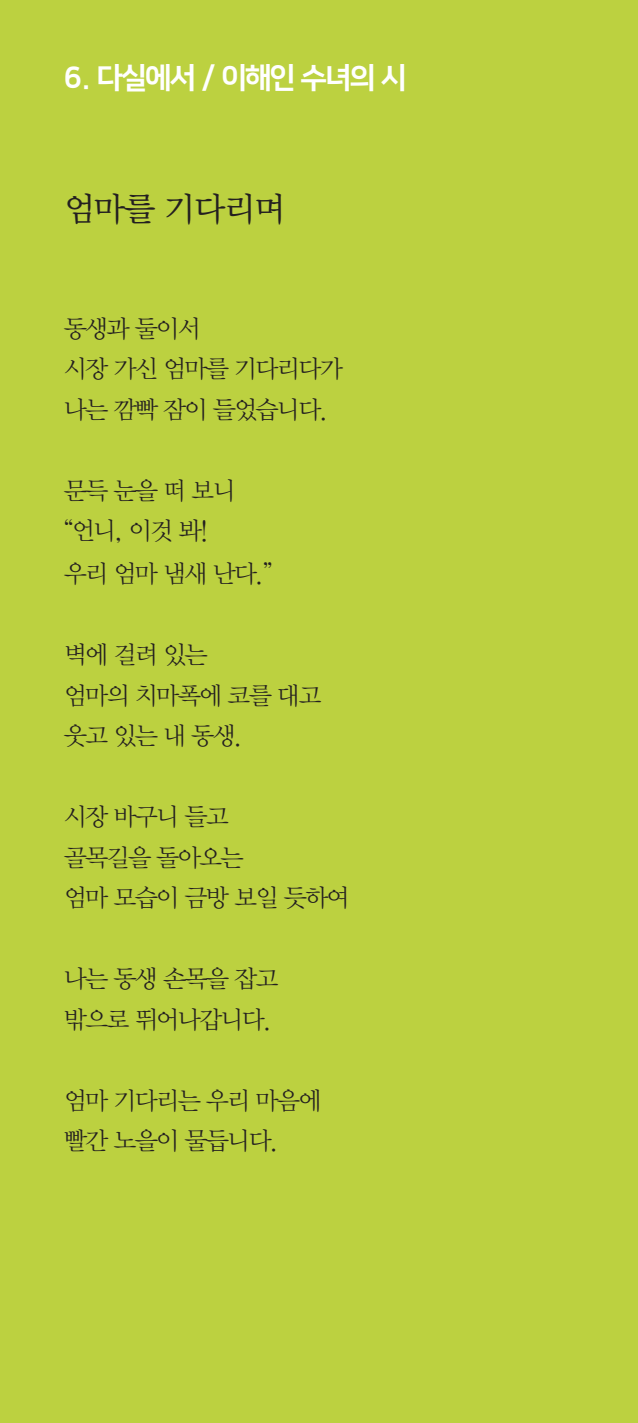
<style>
.page{position:relative;width:638px;height:1423px;background:#fff}
.page>*{position:absolute;margin:0;border:0;box-sizing:border-box;transform-origin:0 0}
.시제목_먹{font:33.75px "YDVY Mj O13";letter-spacing:-.05em;color:#231f20}
._1_제목_별색{font:29.25px "Nanum Square ac EB";letter-spacing:-.025em;color:#fff}
.시본문{font:24.75px "YDVY Mj O12";letter-spacing:-.075em;color:#231f20}
</style>
<div class="page">
<div style="left:0;top:0;width:638px;height:1422px;background:#bcd140"></div>
<p class="_1_제목_별색" style="left:64px;top:62px;width:344px">6. 다실에서 / 이해인 수녀의 시</p>
<p class="시제목_먹" style="left:64px;top:189px;width:224px">엄마를 기다리며</p>
<p class="시본문" style="left:64px;top:314px;width:139px">동생과 둘이서</p>
<p class="시본문" style="left:64px;top:354px;width:281px">시장 가신 엄마를 기다리다가</p>
<p class="시본문" style="left:64px;top:395px;width:267px">나는 깜빡 잠이 들었습니다.</p>
<p class="시본문" style="left:64px;top:476px;width:174px">문득 눈을 떠 보니</p>
<p class="시본문" style="left:64px;top:516px;width:146px">“언니, 이것 봐!</p>
<p class="시본문" style="left:64px;top:559px;width:210px">우리 엄마 냄새 난다.”</p>
<p class="시본문" style="left:64px;top:640px;width:145px">벽에 걸려 있는</p>
<p class="시본문" style="left:64px;top:680px;width:259px">엄마의 치마폭에 코를 대고</p>
<p class="시본문" style="left:64px;top:721px;width:181px">웃고 있는 내 동생.</p>
<p class="시본문" style="left:64px;top:802px;width:167px">시장 바구니 들고</p>
<p class="시본문" style="left:64px;top:842px;width:181px">골목길을 돌아오는</p>
<p class="시본문" style="left:64px;top:883px;width:287px">엄마 모습이 금방 보일 듯하여</p>
<p class="시본문" style="left:64px;top:964px;width:216px">나는 동생 손목을 잡고</p>
<p class="시본문" style="left:64px;top:1004px;width:210px">밖으로 뛰어나갑니다.</p>
<p class="시본문" style="left:64px;top:1085px;width:259px">엄마 기다리는 우리 마음에</p>
<p class="시본문" style="left:64px;top:1126px;width:217px">빨간 노을이 물듭니다.</p>
</div>
